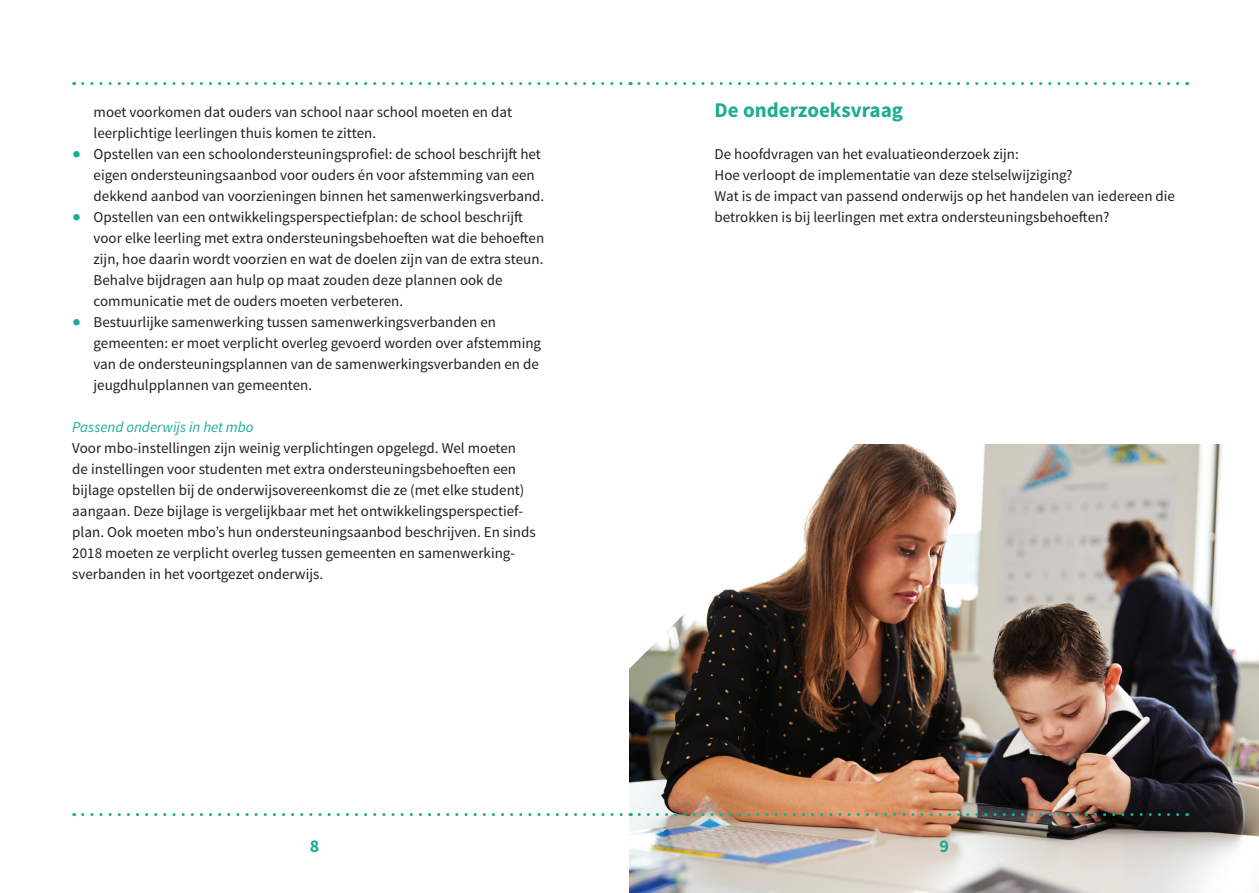
<style>
.page{position:relative;width:1259px;height:893px;background:#fff}
.page>*{position:absolute;margin:0;border:0;box-sizing:border-box;transform-origin:0 0}
.Kop_1{font:700 21px "Source Sans Pro";color:#1dac93}
.t1{font:700 18px "Source Sans Pro";color:#1dac93}
.Platte_tekst{font:15px/21px "Source Sans Pro";color:#231f20}
.Tussenkopje{font:italic 15px "Source Sans Pro";color:#1dac93}
.s1{font-family:"Calibri";font-weight:700;font-size:18px;color:#1dac93}
</style>
<div class="page">
<img style="left:629px;top:444px;width:630px;height:449px">
<svg style="left:629px;top:444px;width:227px;height:226px"></svg>
<svg style="left:83px;top:82px;width:548px;height:3px"></svg>
<svg style="left:639px;top:82px;width:548px;height:3px"></svg>
<svg style="left:83px;top:813px;width:548px;height:3px"></svg>
<svg style="left:639px;top:813px;width:548px;height:3px;background:#7c826c"></svg>
<p class="Platte_tekst" style="left:94px;top:102px;width:420px">moet voorkomen dat ouders van school naar school moeten en dat leerplichtige leerlingen thuis komen te zitten.</p>
<p class="Platte_tekst" style="left:94px;top:144px;width:452px;text-indent:-21px"><span class="s1">•</span> Opstellen van een schoolondersteuningsprofiel: de school beschrijft het eigen ondersteuningsaanbod voor ouders én voor afstemming van een dekkend aanbod van voorzieningen binnen het samenwerkingsverband.</p>
<p class="Platte_tekst" style="left:94px;top:207px;width:452px;text-indent:-21px"><span class="s1">•</span> Opstellen van een ontwikkelingsperspectiefplan: de school beschrijft voor elke leerling met extra ondersteuningsbehoeften wat die behoeften zijn, hoe daarin wordt voorzien en wat de doelen zijn van de extra steun.<br>Behalve bijdragen aan hulp op maat zouden deze plannen ook de communicatie met de ouders moeten verbeteren.</p>
<p class="Platte_tekst" style="left:94px;top:312px;width:449px;text-indent:-21px"><span class="s1">•</span> Bestuurlijke samenwerking tussen samenwerkingsverbanden en gemeenten: er moet verplicht overleg gevoerd worden over afstemming van de ondersteuningsplannen van de samenwerkingsverbanden en de jeugdhulpplannen van gemeenten.</p>
<p class="Tussenkopje" style="left:72px;top:418px;width:183px">Passend onderwijs in het mbo</p>
<p class="Platte_tekst" style="left:72px;top:438px;width:465px">Voor mbo-instellingen zijn weinig verplichtingen opgelegd. Wel moeten<br>de instellingen voor studenten met extra ondersteuningsbehoeften een bijlage opstellen bij de onderwijsovereenkomst die ze (met elke student) aangaan. Deze bijlage is vergelijkbaar met het ontwikkelingsperspectief&shy;plan. Ook moeten mbo’s hun ondersteuningsaanbod beschrijven. En sinds 2018 moeten ze verplicht overleg tussen gemeenten en samenwerking&shy;sverbanden in het voortgezet onderwijs.</p>
<p class="Kop_1" style="left:714px;top:97px;width:190px">De onderzoeksvraag</p>
<p class="Platte_tekst" style="left:714px;top:144px;width:462px">De hoofdvragen van het evaluatieonderzoek zijn:<br>Hoe verloopt de implementatie van deze stelselwijziging?<br>Wat is de impact van passend onderwijs op het handelen van iedereen die betrokken is bij leerlingen met extra ondersteuningsbehoeften?</p>
<p class="t1" style="left:310px;top:834px;width:11px">8</p>
<p class="t1" style="left:939px;top:834px;width:11px">9</p>
</div>
